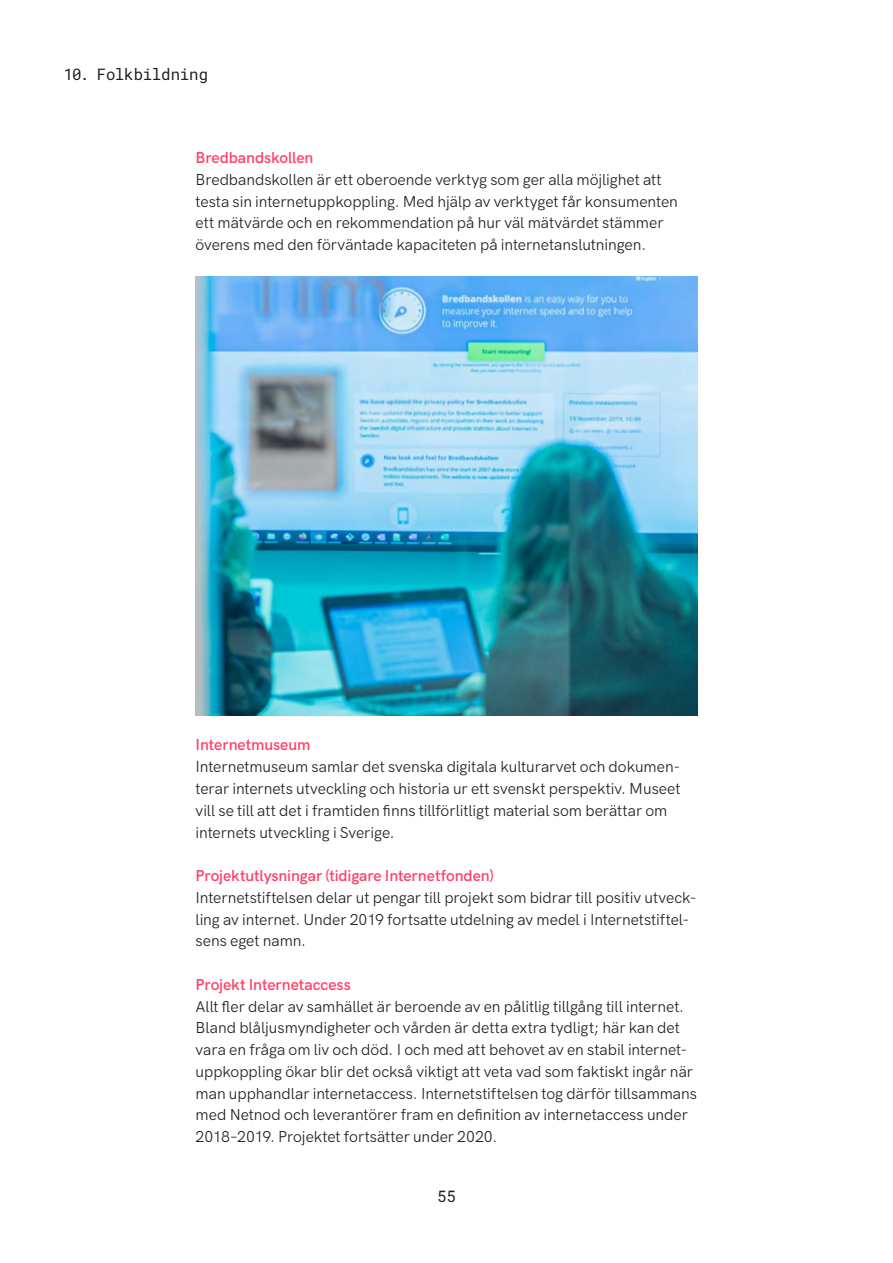
<style>
.page{position:relative;width:893px;height:1263px;background:#fff}
.page>*{position:absolute;margin:0;border:0;box-sizing:border-box;transform-origin:0 0}
.t1{font:15.75px/21.8px "HK Grotesk";color:#231f20}
.t2{font:600 15.75px "HK Grotesk";letter-spacing:-.005em;color:#ff4069}
.t3{font:15.75px "Roboto Mono";letter-spacing:-.015em;color:#231f20}
</style>
<div class="page">
<img style="left:196px;top:276px;width:501px;height:439px">
<p class="t3" style="left:64px;top:68px;width:146px">10. Folkbildning</p>
<p class="t2" style="left:196px;top:149px;width:119px">Bredbandskollen</p>
<p class="t1" style="left:196px;top:169px;width:484px">Bredbandskollen är ett oberoende verktyg som ger alla möjlighet att testa sin internetuppkoppling. Med hjälp av verktyget får konsumenten ett mätvärde och en rekommendation på hur väl mätvärdet stämmer överens med den förväntade kapaciteten på internetanslutningen.</p>
<p class="t2" style="left:196px;top:736px;width:116px">Internetmuseum</p>
<p class="t1" style="left:196px;top:756px;width:486px">Internetmuseum samlar det svenska digitala kulturarvet och dokumen&shy;terar internets utveckling och historia ur ett svenskt perspektiv. Museet vill se till att det i framtiden finns tillförlitligt material som berättar om internets utveckling i Sverige.</p>
<p class="t2" style="left:196px;top:867px;width:300px">Projektutlysningar (tidigare Internetfonden)</p>
<p class="t1" style="left:196px;top:886px;width:502px">Internetstiftelsen delar ut pengar till projekt som bidrar till positiv utveck&shy;ling av internet. Under 2019 fortsatte utdelning av medel i Internetstiftel&shy;sens eget namn.</p>
<p class="t2" style="left:196px;top:976px;width:157px">Projekt Internetaccess</p>
<p class="t1" style="left:196px;top:995px;width:503px">Allt fler delar av samhället är beroende av en pålitlig tillgång till internet.<br>Bland blåljusmyndigheter och vården är detta extra tydligt; här kan det vara en fråga om liv och död. I och med att behovet av en stabil internet&shy;uppkoppling ökar blir det också viktigt att veta vad som faktiskt ingår när man upphandlar internetaccess. Internetstiftelsen tog därför tillsammans med Netnod och leverantörer fram en definition av internetaccess under 2018–2019. Projektet fortsätter under 2020.</p>
<p class="t3" style="left:437px;top:1189px;width:20px">55</p>
</div>
